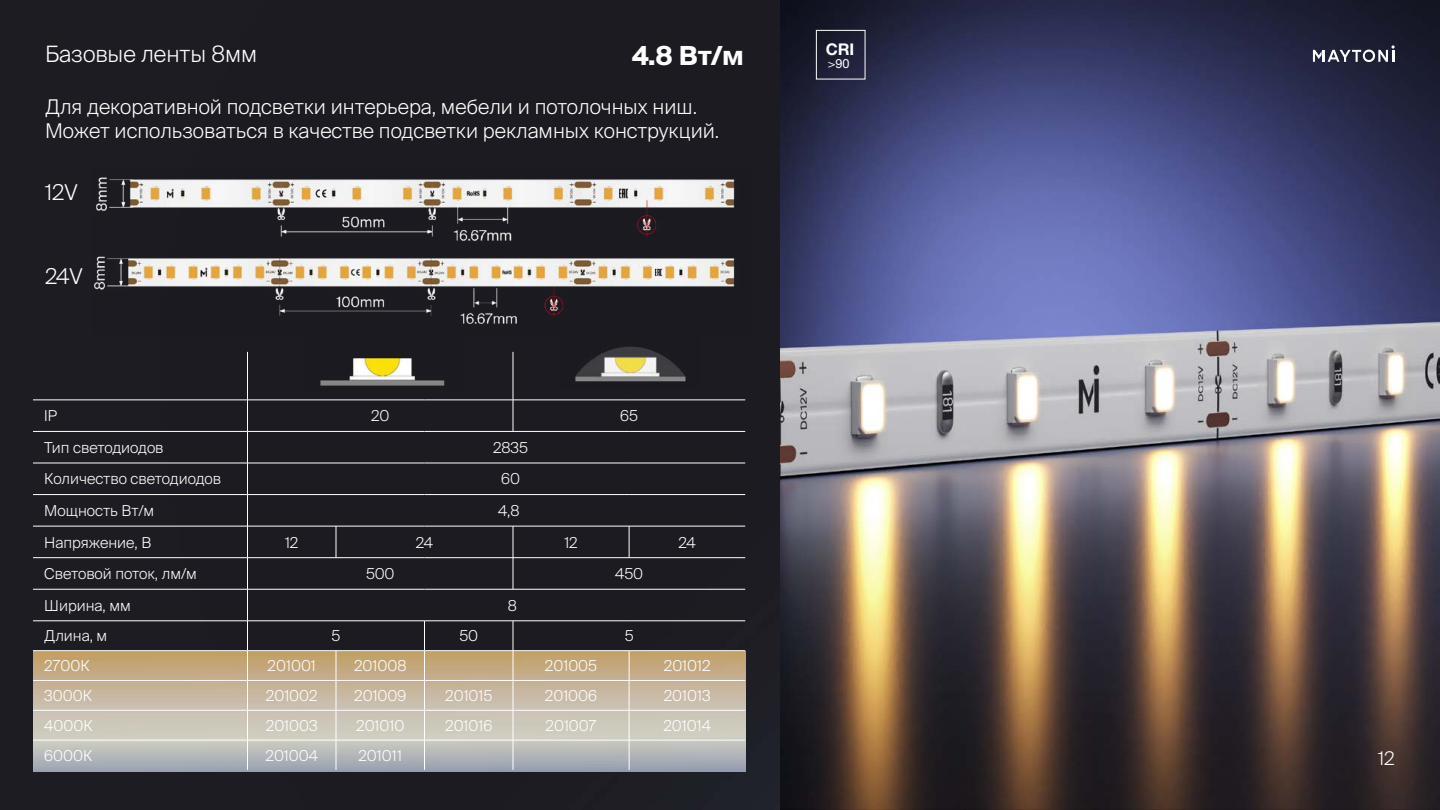
<style>
.page{position:relative;width:1440px;height:810px;background:#fff}
.page>*{position:absolute;margin:0;border:0;box-sizing:border-box;transform-origin:0 0}
.t1{font:700 26.25px "Suisse Intl";color:#fff}
.t2{font:300 22.5px "Suisse Intl";color:#fff}
.t3{font:300 21.75px "Suisse Intl";color:#fff}
.t4{font:300 20.25px/24.3px "Suisse Intl";color:#fff}
.t5{font:300 18.75px "Suisse Intl";color:#fff}
.t6{font:700 16.2px "Helvetica Neue Cyr";color:#fff}
.t7{font:300 15px "Suisse Intl";color:#fff}
.t8{font:12.67px "Helvetica Neue Cyr";color:#fff}
</style>
<div class="page">
<div style="left:0;top:0;width:781px;height:810px;background:#1c1b21"></div>
<img style="left:781px;top:0;width:659px;height:810px">
<svg style="left:1313px;top:45px;width:82px;height:17px"></svg>
<img style="left:92px;top:167px;width:658px;height:168px">
<img style="left:33px;top:651px;width:713px;height:121px">
<hr style="left:247px;top:400px;width:1px;height:31px;background:#fff">
<hr style="left:513px;top:400px;width:1px;height:31px;background:#fff">
<hr style="left:247px;top:432px;width:1px;height:31px;background:#fff">
<hr style="left:247px;top:463px;width:1px;height:31px;background:#fff">
<hr style="left:247px;top:495px;width:1px;height:31px;background:#fff">
<hr style="left:247px;top:526px;width:1px;height:32px;background:#fff">
<hr style="left:336px;top:526px;width:1px;height:32px;background:#fff">
<hr style="left:513px;top:526px;width:1px;height:32px;background:#fff">
<hr style="left:629px;top:526px;width:1px;height:32px;background:#fff">
<hr style="left:247px;top:558px;width:1px;height:31px;background:#fff">
<hr style="left:513px;top:558px;width:1px;height:31px;background:#fff">
<hr style="left:247px;top:589px;width:1px;height:32px;background:#fff">
<hr style="left:247px;top:621px;width:1px;height:30px;background:#fff">
<hr style="left:424px;top:621px;width:1px;height:30px;background:#fff">
<hr style="left:513px;top:621px;width:1px;height:30px;background:#fff">
<svg style="left:247px;top:652px;width:1px;height:58px"></svg>
<svg style="left:336px;top:652px;width:1px;height:58px"></svg>
<svg style="left:424px;top:652px;width:1px;height:58px"></svg>
<svg style="left:513px;top:652px;width:1px;height:58px"></svg>
<svg style="left:629px;top:652px;width:1px;height:58px"></svg>
<hr style="left:247px;top:710px;width:1px;height:30px;background:#fff">
<hr style="left:336px;top:710px;width:1px;height:30px;background:#fff">
<hr style="left:424px;top:710px;width:1px;height:30px;background:#fff">
<hr style="left:513px;top:710px;width:1px;height:30px;background:#fff">
<hr style="left:629px;top:710px;width:1px;height:30px;background:#fff">
<hr style="left:247px;top:740px;width:1px;height:30px;background:#fff">
<hr style="left:336px;top:740px;width:1px;height:30px;background:#fff">
<hr style="left:424px;top:740px;width:1px;height:30px;background:#fff">
<hr style="left:513px;top:740px;width:1px;height:30px;background:#fff">
<hr style="left:629px;top:740px;width:1px;height:30px;background:#fff">
<hr style="left:247px;top:352px;width:1px;height:48px;background:#fff">
<hr style="left:513px;top:352px;width:1px;height:48px;background:#fff">
<hr style="left:33px;top:431px;width:215px;height:1px;background:#fff">
<hr style="left:248px;top:431px;width:88px;height:1px;background:#fff">
<hr style="left:336px;top:431px;width:88px;height:1px;background:#fff">
<hr style="left:424px;top:431px;width:89px;height:1px;background:#fff">
<hr style="left:513px;top:431px;width:116px;height:1px;background:#fff">
<hr style="left:629px;top:431px;width:116px;height:1px;background:#fff">
<hr style="left:33px;top:463px;width:215px;height:1px;background:#fff">
<hr style="left:248px;top:463px;width:88px;height:1px;background:#fff">
<hr style="left:336px;top:463px;width:88px;height:1px;background:#fff">
<hr style="left:424px;top:463px;width:89px;height:1px;background:#fff">
<hr style="left:513px;top:463px;width:116px;height:1px;background:#fff">
<hr style="left:629px;top:463px;width:116px;height:1px;background:#fff">
<hr style="left:33px;top:494px;width:215px;height:1px;background:#fff">
<hr style="left:248px;top:494px;width:88px;height:1px;background:#fff">
<hr style="left:336px;top:494px;width:88px;height:1px;background:#fff">
<hr style="left:424px;top:494px;width:89px;height:1px;background:#fff">
<hr style="left:513px;top:494px;width:116px;height:1px;background:#fff">
<hr style="left:629px;top:494px;width:116px;height:1px;background:#fff">
<hr style="left:33px;top:526px;width:215px;height:1px;background:#fff">
<hr style="left:248px;top:526px;width:88px;height:1px;background:#fff">
<hr style="left:336px;top:526px;width:88px;height:1px;background:#fff">
<hr style="left:424px;top:526px;width:89px;height:1px;background:#fff">
<hr style="left:513px;top:526px;width:116px;height:1px;background:#fff">
<hr style="left:629px;top:526px;width:116px;height:1px;background:#fff">
<hr style="left:33px;top:558px;width:215px;height:1px;background:#fff">
<hr style="left:248px;top:558px;width:88px;height:1px;background:#fff">
<hr style="left:336px;top:558px;width:88px;height:1px;background:#fff">
<hr style="left:424px;top:558px;width:89px;height:1px;background:#fff">
<hr style="left:513px;top:558px;width:116px;height:1px;background:#fff">
<hr style="left:629px;top:558px;width:116px;height:1px;background:#fff">
<hr style="left:33px;top:589px;width:215px;height:1px;background:#fff">
<hr style="left:248px;top:589px;width:88px;height:1px;background:#fff">
<hr style="left:336px;top:589px;width:88px;height:1px;background:#fff">
<hr style="left:424px;top:589px;width:89px;height:1px;background:#fff">
<hr style="left:513px;top:589px;width:116px;height:1px;background:#fff">
<hr style="left:629px;top:589px;width:116px;height:1px;background:#fff">
<hr style="left:33px;top:621px;width:215px;height:1px;background:#fff">
<hr style="left:248px;top:621px;width:88px;height:1px;background:#fff">
<hr style="left:336px;top:621px;width:88px;height:1px;background:#fff">
<hr style="left:424px;top:621px;width:89px;height:1px;background:#fff">
<hr style="left:513px;top:621px;width:116px;height:1px;background:#fff">
<hr style="left:629px;top:621px;width:116px;height:1px;background:#fff">
<hr style="left:33px;top:651px;width:215px;height:1px;background:#fff">
<hr style="left:248px;top:651px;width:88px;height:1px;background:#fff">
<hr style="left:336px;top:651px;width:88px;height:1px;background:#fff">
<hr style="left:424px;top:651px;width:89px;height:1px;background:#fff">
<hr style="left:513px;top:651px;width:116px;height:1px;background:#fff">
<hr style="left:629px;top:651px;width:116px;height:1px;background:#fff">
<hr style="left:33px;top:680px;width:215px;height:1px;background:#fff">
<hr style="left:248px;top:680px;width:88px;height:1px;background:#fff">
<hr style="left:336px;top:680px;width:88px;height:1px;background:#fff">
<hr style="left:424px;top:680px;width:89px;height:1px;background:#fff">
<hr style="left:513px;top:680px;width:116px;height:1px;background:#fff">
<hr style="left:629px;top:680px;width:116px;height:1px;background:#fff">
<hr style="left:33px;top:710px;width:215px;height:1px;background:#fff">
<hr style="left:248px;top:710px;width:88px;height:1px;background:#fff">
<hr style="left:336px;top:710px;width:88px;height:1px;background:#fff">
<hr style="left:424px;top:710px;width:89px;height:1px;background:#fff">
<hr style="left:513px;top:710px;width:116px;height:1px;background:#fff">
<hr style="left:629px;top:710px;width:116px;height:1px;background:#fff">
<hr style="left:33px;top:740px;width:215px;height:1px;background:#fff">
<hr style="left:248px;top:740px;width:88px;height:1px;background:#fff">
<hr style="left:336px;top:740px;width:88px;height:1px;background:#fff">
<hr style="left:424px;top:740px;width:89px;height:1px;background:#fff">
<hr style="left:513px;top:740px;width:116px;height:1px;background:#fff">
<hr style="left:629px;top:740px;width:116px;height:1px;background:#fff">
<hr style="left:33px;top:400px;width:215px;height:1px;background:#fff">
<hr style="left:248px;top:400px;width:88px;height:1px;background:#fff">
<hr style="left:336px;top:400px;width:88px;height:1px;background:#fff">
<hr style="left:424px;top:400px;width:89px;height:1px;background:#fff">
<hr style="left:513px;top:400px;width:116px;height:1px;background:#fff">
<hr style="left:629px;top:400px;width:116px;height:1px;background:#fff">
<img style="left:304px;top:339px;width:158px;height:50px">
<img style="left:561px;top:335px;width:140px;height:54px">
<div style="left:816px;top:30px;width:49px;height:49px;border:1px solid #fff"></div>
<h2 class="t2" style="left:45px;top:41px;width:214px">Базовые ленты 8мм</h2>
<h1 class="t1" style="left:632px;top:40px;width:113px">4.8 Вт/м</h1>
<h3 class="t4" style="left:45px;top:95px;width:676px">Для декоративной подсветки интерьера, мебели и потолочных ниш.<br>Может использоваться в качестве подсветки рекламных конструкций.</h3>
<h3 class="t3" style="left:45px;top:179px;width:34px">12V</h3>
<h3 class="t3" style="left:45px;top:264px;width:39px">24V</h3>
<p class="t7" style="left:44px;top:407px;width:14px">IP</p>
<p class="t7" style="left:371px;top:407px;width:20px">20</p>
<p class="t7" style="left:620px;top:407px;width:19px">65</p>
<p class="t7" style="left:44px;top:439px;width:121px">Тип светодиодов</p>
<p class="t7" style="left:493px;top:439px;width:36px">2835</p>
<p class="t7" style="left:44px;top:470px;width:178px">Количество светодиодов</p>
<p class="t7" style="left:501px;top:470px;width:20px">60</p>
<p class="t7" style="left:44px;top:502px;width:112px">Мощность Вт/м</p>
<p class="t7" style="left:498px;top:502px;width:23px">4,8</p>
<p class="t7" style="left:44px;top:534px;width:109px">Напряжение, В</p>
<p class="t7" style="left:285px;top:534px;width:15px">12</p>
<p class="t7" style="left:416px;top:534px;width:19px">24</p>
<p class="t7" style="left:565px;top:534px;width:15px">12</p>
<p class="t7" style="left:679px;top:534px;width:19px">24</p>
<p class="t7" style="left:44px;top:565px;width:154px">Световой поток, лм/м</p>
<p class="t7" style="left:366px;top:565px;width:30px">500</p>
<p class="t7" style="left:615px;top:565px;width:30px">450</p>
<p class="t7" style="left:44px;top:597px;width:88px">Ширина, мм</p>
<p class="t7" style="left:508px;top:597px;width:11px">8</p>
<p class="t7" style="left:44px;top:627px;width:65px">Длина, м</p>
<p class="t7" style="left:332px;top:627px;width:10px">5</p>
<p class="t7" style="left:459px;top:627px;width:20px">50</p>
<p class="t7" style="left:625px;top:627px;width:10px">5</p>
<p class="t7" style="left:44px;top:657px;width:47px">2700К</p>
<p class="t7" style="left:268px;top:657px;width:50px">201001</p>
<p class="t7" style="left:354px;top:657px;width:54px">201008</p>
<p class="t7" style="left:545px;top:657px;width:54px">201005</p>
<p class="t7" style="left:664px;top:657px;width:48px">201012</p>
<p class="t7" style="left:44px;top:687px;width:49px">3000К</p>
<p class="t7" style="left:266px;top:687px;width:53px">201002</p>
<p class="t7" style="left:354px;top:687px;width:54px">201009</p>
<p class="t7" style="left:445px;top:687px;width:49px">201015</p>
<p class="t7" style="left:545px;top:687px;width:54px">201006</p>
<p class="t7" style="left:664px;top:687px;width:48px">201013</p>
<p class="t7" style="left:44px;top:717px;width:50px">4000К</p>
<p class="t7" style="left:266px;top:717px;width:53px">201003</p>
<p class="t7" style="left:356px;top:717px;width:50px">201010</p>
<p class="t7" style="left:445px;top:717px;width:49px">201016</p>
<p class="t7" style="left:546px;top:717px;width:52px">201007</p>
<p class="t7" style="left:663px;top:717px;width:49px">201014</p>
<p class="t7" style="left:44px;top:747px;width:50px">6000К</p>
<p class="t7" style="left:265px;top:747px;width:54px">201004</p>
<p class="t7" style="left:358px;top:747px;width:45px">201011</p>
<p class="t6" style="left:826px;top:40px;width:30px">CRI</p>
<p class="t8" style="left:828px;top:57px;width:23px">&gt;90</p>
<p class="t5" style="left:1378px;top:748px;width:18px">12</p>
</div>
